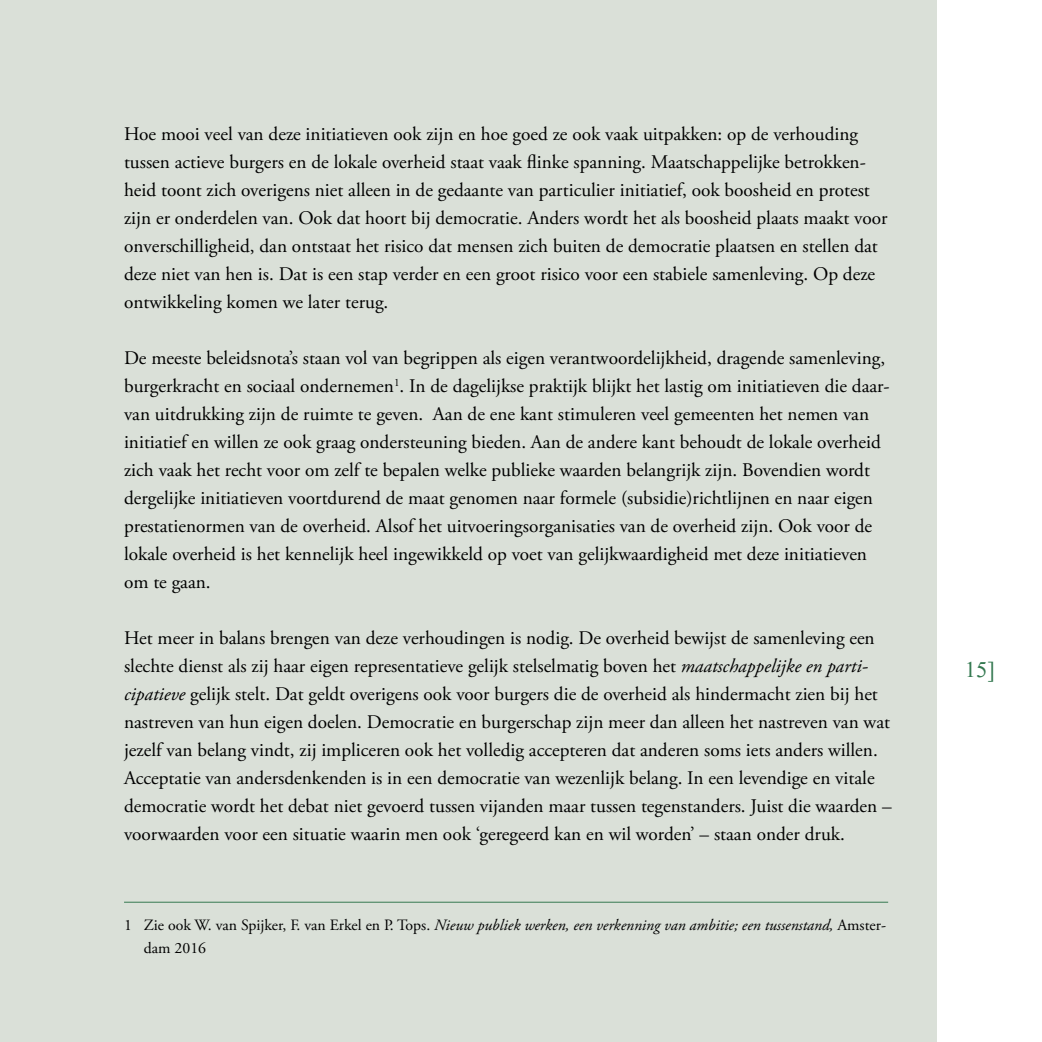
<style>
.page{position:relative;width:1042px;height:1042px;background:#fff}
.page>*{position:absolute;margin:0;border:0;box-sizing:border-box;transform-origin:0 0}
.t1{font:28px "Aparajita";color:#357951}
._004_Broodtekst___8{font:19.25px/28px "Adobe Garamond Pro";color:#000}
._008_Voetnoot___6_5{font:italic 15.75px/22.8px "Adobe Garamond Pro";color:#000}
.s1{font-style:italic}
.s2{font-style:normal}
</style>
<div class="page">
<hr style="left:0;top:0;width:1px;height:1042px;background:#dae0d8">
<div style="left:1px;top:0;width:936px;height:1042px;background:#dae0d8"></div>
<hr style="left:124px;top:902px;width:764px;height:1px;background:#357951">
<p class="_004_Broodtekst___8" style="left:124px;top:121px;width:765px">Hoe mooi veel van deze initiatieven ook zijn en hoe goed ze ook vaak uitpakken: op de verhouding tussen actieve burgers en de lokale overheid staat vaak flinke spanning. Maatschappelijke betrokken&shy;heid toont zich overigens niet alleen in de gedaante van particulier initiatief, ook boosheid en protest zijn er onderdelen van. Ook dat hoort bij democratie. Anders wordt het als boosheid plaats maakt voor onverschilligheid, dan ontstaat het risico dat mensen zich buiten de democratie plaatsen en stellen dat deze niet van hen is. Dat is een stap verder en een groot risico voor een stabiele samenleving. Op deze ontwikkeling komen we later terug.</p>
<p class="_004_Broodtekst___8" style="left:124px;top:345px;width:767px">De meeste beleidsnota’s staan vol van begrippen als eigen verantwoordelijkheid, dragende samenleving, burgerkracht en sociaal ondernemen<sup>1</sup>. In de dagelijkse praktijk blijkt het lastig om initiatieven die daar&shy;van uitdrukking zijn de ruimte te geven. Aan de ene kant stimuleren veel gemeenten het nemen van initiatief en willen ze ook graag ondersteuning bieden. Aan de andere kant behoudt de lokale overheid zich vaak het recht voor om zelf te bepalen welke publieke waarden belangrijk zijn. Bovendien wordt dergelijke initiatieven voortdurend de maat genomen naar formele (subsidie)richtlijnen en naar eigen prestatienormen van de overheid. Alsof het uitvoeringsorganisaties van de overheid zijn. Ook voor de lokale overheid is het kennelijk heel ingewikkeld op voet van gelijkwaardigheid met deze initiatieven om te gaan.</p>
<p class="_004_Broodtekst___8" style="left:124px;top:625px;width:769px">Het meer in balans brengen van deze verhoudingen is nodig. De overheid bewijst de samenleving een slechte dienst als zij haar eigen representatieve gelijk stelselmatig boven het <span class="s1">maatschappelijke en parti&shy;cipatieve</span> gelijk stelt. Dat geldt overigens ook voor burgers die de overheid als hindermacht zien bij het nastreven van hun eigen doelen. Democratie en burgerschap zijn meer dan alleen het nastreven van wat jezelf van belang vindt, zij impliceren ook het volledig accepteren dat anderen soms iets anders willen.<br>Acceptatie van andersdenkenden is in een democratie van wezenlijk belang. In een levendige en vitale democratie wordt het debat niet gevoerd tussen vijanden maar tussen tegenstanders. Juist die waarden – voorwaarden voor een situatie waarin men ook ‘geregeerd kan en wil worden’ – staan onder druk.</p>
<p class="_008_Voetnoot___6_5" style="left:144px;top:914px;width:743px;text-indent:-20px"><span class="s2">1 Zie ook W. van Spijker, F. van Erkel en P. Tops.</span> Nieuw publiek werken, een verkenning van ambitie; een tussenstand, <span class="s2">Amster&shy;dam 2016</span></p>
<h1 class="t1" style="left:965px;top:655px;width:32px">15]</h1>
</div>
